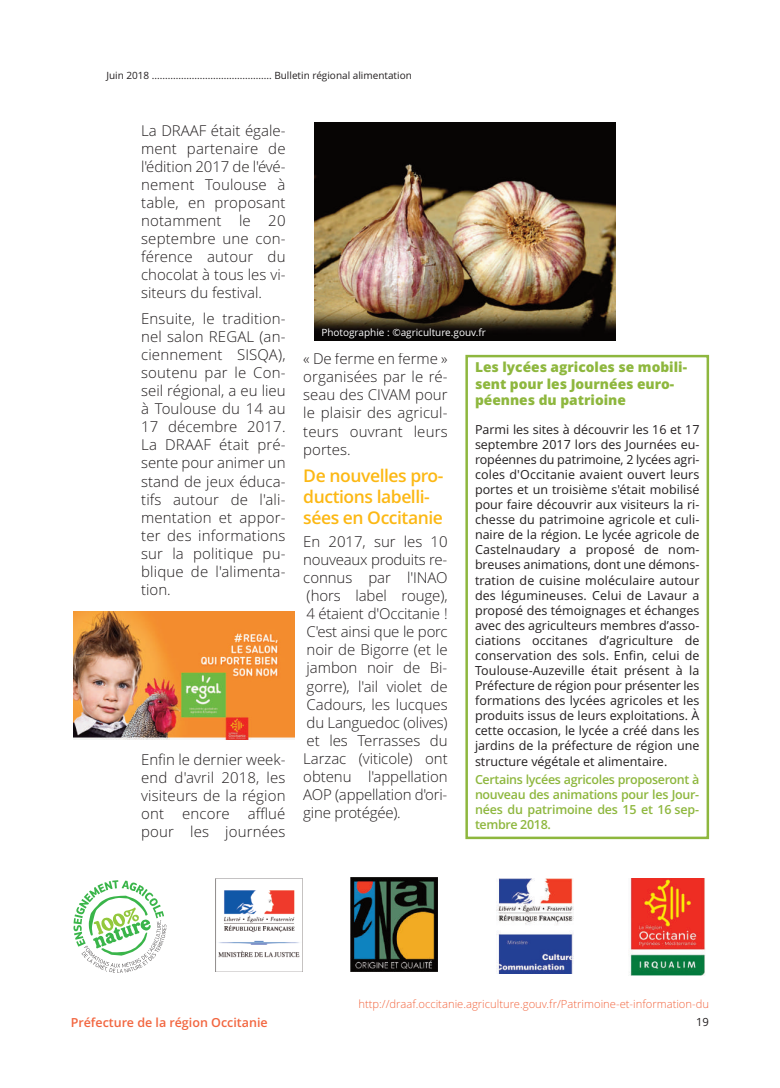
<style>
.page{position:relative;width:780px;height:1088px;background:#fff}
.page>*{position:absolute;margin:0;border:0;box-sizing:border-box;transform-origin:0 0}
.t1{font:600 17.5px/21.1px "Open Sans";letter-spacing:-.025em;color:#fcb814}
.t2{font:300 15px/18.1px "Open Sans";letter-spacing:.01em;color:#231f20;text-align:justify}
.t3{font:800 13.75px/16.6px "Open Sans";color:#8eb73e}
.t4{font:12.5px/15.1px "Open Sans";color:#231f20;text-align:justify}
.t5{font:600 12.5px/15.1px "Open Sans";letter-spacing:-.02em;color:#8eb73e;text-align:justify}
.t6{font:600 12.5px "Open Sans";color:#f26640}
.t7{font:300 11.25px "Open Sans";color:#f26640}
.t8{font:11.25px "Open Sans";color:#231f20}
.t9{font:10px "Open Sans";color:#231f20}
.t10{font:10px "Open Sans";color:#fff}
</style>
<div class="page">
<img style="left:496px;top:879px;width:77px;height:94px">
<div style="left:465px;top:355px;width:244px;height:484px;border:2px solid #8eb73e"></div>
<img style="left:74px;top:612px;width:220px;height:128px">
<img style="left:315px;top:122px;width:300px;height:219px">
<img style="left:215px;top:878px;width:88px;height:94px">
<svg style="left:350px;top:877px;width:88px;height:95px"></svg>
<img style="left:350px;top:878px;width:87px;height:93px">
<img style="left:629px;top:878px;width:76px;height:97px">
<svg style="left:73px;top:880px;width:93px;height:93px"></svg>
<p class="t9" style="left:106px;top:69px;width:307px">Juin 2018 ............................................. Bulletin régional alimentation</p>
<p class="t2" style="left:141px;top:121px;width:146px">La DRAAF était égale&shy;ment partenaire de l'édition 2017 de l'évé&shy;nement Toulouse à table, en proposant notamment le 20 septembre une con&shy;férence autour du chocolat à tous les vi&shy;siteurs du festival.</p>
<p class="t2" style="left:141px;top:309px;width:146px">Ensuite, le tradition&shy;nel salon REGAL (an&shy;ciennement SISQA), soutenu par le Con&shy;seil régional, a eu lieu à Toulouse du 14 au 17 décembre 2017.<br>La DRAAF était pré&shy;sente pour animer un stand de jeux éduca&shy;tifs autour de l'ali&shy;mentation et appor&shy;ter des informations sur la politique pu&shy;blique de l'alimenta&shy;tion.</p>
<p class="t2" style="left:141px;top:751px;width:146px">Enfin le dernier week&shy;end d'avril 2018, les visiteurs de la région ont encore afflué pour les journées</p>
<p class="t10" style="left:321px;top:327px;width:166px">Photographie : ©agriculture.gouv.fr</p>
<p class="t2" style="left:303px;top:350px;width:146px">« De ferme en ferme » organisées par le ré&shy;seau des CIVAM pour le plaisir des agricul&shy;teurs ouvrant leurs portes.</p>
<p class="t1" style="left:303px;top:465px;width:142px">De nouvelles pro&shy;ductions labelli&shy;sées en Occitanie</p>
<p class="t2" style="left:303px;top:532px;width:146px">En 2017, sur les 10 nouveaux produits re&shy;connus par l'INAO (hors label rouge), 4 étaient d'Occitanie !<br>C'est ainsi que le porc noir de Bigorre (et le jambon noir de Bi&shy;gorre), l'ail violet de Cadours, les lucques du Languedoc (olives) et les Terrasses du Larzac (viticole) ont obtenu l'appellation AOP (appellation d'ori&shy;gine protégée).</p>
<p class="t3" style="left:475px;top:359px;width:213px">Les lycées agricoles se mobili&shy;sent pour les Journées euro&shy;péennes du patrioine</p>
<p class="t4" style="left:475px;top:422px;width:226px">Parmi les sites à découvrir les 16 et 17 septembre 2017 lors des Journées eu&shy;ropéennes du patrimoine, 2 lycées agri&shy;coles d'Occitanie avaient ouvert leurs portes et un troisième s'était mobilisé pour faire découvrir aux visiteurs la ri&shy;chesse du patrimoine agricole et culi&shy;naire de la région. le lycée agricole de castelnaudary a proposé de nom&shy;breuses animations, dont une démons&shy;tration de cuisine moléculaire autour des légumineuses. celui de lavaur a proposé des témoignages et échanges avec des agriculteurs membres d’asso&shy;ciations occitanes d’agriculture de conservation des sols. Enfin, celui de Toulouse-Auzeville était présent à la Préfecture de région pour présenter les formations des lycées agricoles et les produits issus de leurs exploitations. À cette occasion, le lycée a créé dans les jardins de la préfecture de région une structure végétale et alimentaire.</p>
<p class="t5" style="left:475px;top:772px;width:226px">Certains lycées agricoles proposeront à nouveau des animations pour les Jour&shy;nées du patrimoine des 15 et 16 sep&shy;tembre 2018.</p>
<p class="t6" style="left:71px;top:1015px;width:198px">Préfecture de la région Occitanie</p>
<p class="t7" style="left:358px;top:997px;width:352px">http://draaf.occitanie.agriculture.gouv.fr/Patrimoine-et-information-du</p>
<p class="t8" style="left:696px;top:1015px;width:14px">19</p>
</div>
